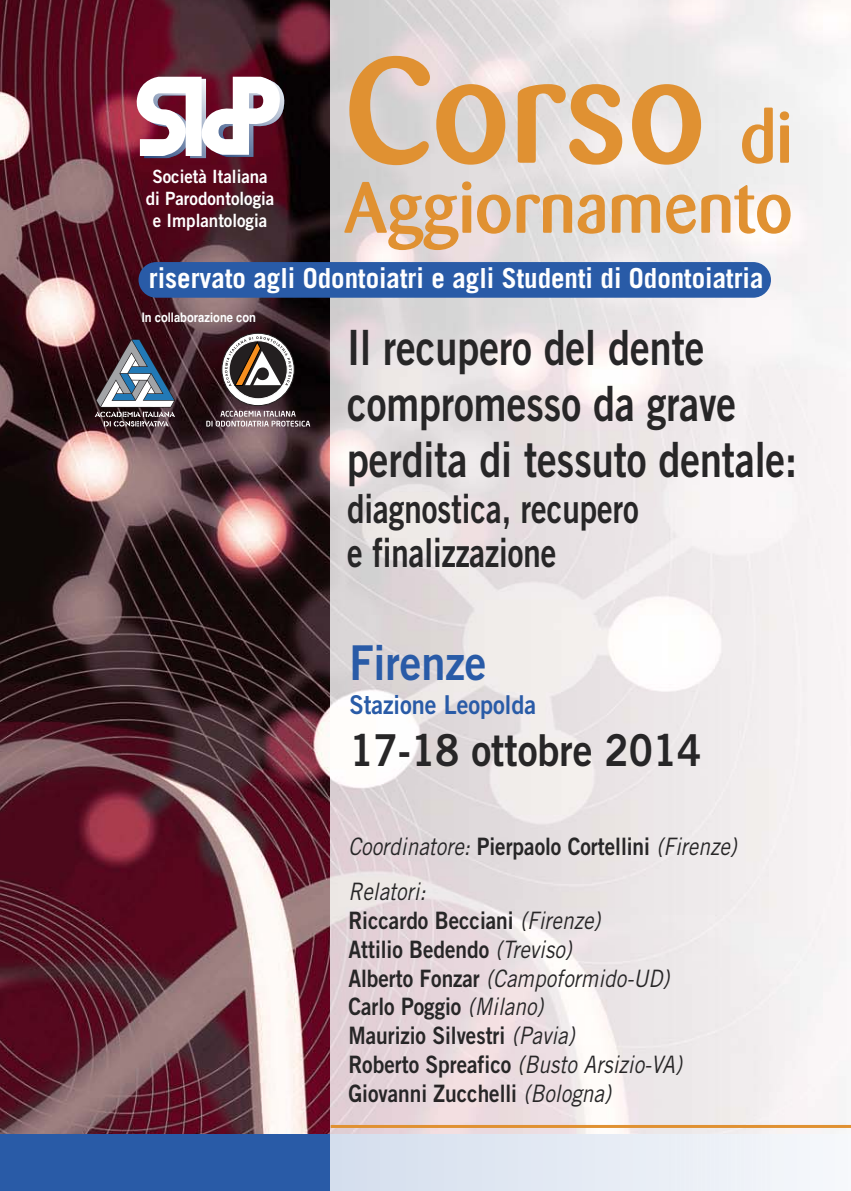
<style>
.page{position:relative;width:851px;height:1191px;background:#fff}
.page>*{position:absolute;margin:0;border:0;box-sizing:border-box;transform-origin:0 0}
.t1{font:500 148px "Barmeno";color:#e09132}
.t2{font:500 72px "Barmeno";color:#e09132}
.t3{font:48.6px/56px "Trade Gothic Bold Two";color:#272627;scale:.81 1}
.t4{font:48px "Trade Gothic Bold Two";color:#295ba7;scale:.9 1}
.t5{font:44px "Trade Gothic Bold Two";color:#272627;scale:.9 1}
.t6{font:40px/44px "Trade Gothic Bold Two";color:#272627;scale:.78 1}
.t7{font:700 27.6px "Trade Gothic";color:#fff}
.t8{font:26px "Trade Gothic Bold Two";color:#295ba7;scale:.9 1}
.t9{font:24px/28.8px "Trade Gothic Bold Two";color:#272627;scale:.87 1}
.t10{font:italic 24px/44.8px "Trade Gothic";color:#272627;scale:.87 1}
.t11{font:18.4px/22px "Trade Gothic Bold Two";color:#fff;text-align:center;scale:.93 1}
.t12{font:700 13.2px "Helvetica";color:#fff;scale:.85 1}
.s1{font-size:72px}
.s2{font-family:"Trade Gothic Bold Two";font-style:normal}
.s3{font-family:"Trade Gothic";font-style:italic}
</style>
<div class="page">
<img style="left:0;top:0;width:330px;height:1134px">
<div style="left:0;top:1134px;width:850px;height:57px;background:#295ba7"></div>
<img style="left:330px;top:0;width:520px;height:1191px">
<div style="left:138px;top:262px;width:632px;height:36px;background:#295ba7;border-radius:18px"></div>
<hr style="left:330px;top:1125px;width:520px;height:3px;background:#e09132">
<svg style="left:134px;top:77px;width:151px;height:81px"></svg>
<svg style="left:95px;top:339px;width:80px;height:88px;background:#615f6a"></svg>
<svg style="left:206px;top:411px;width:104px;height:15px;background:#7f6f73"></svg>
<div style="left:222px;top:333px;width:72px;height:72px;background:#fff;border-radius:50%"></div>
<div style="left:221px;top:333px;width:73px;height:73px;border:1px solid #231f20;border-radius:50%"></div>
<div style="left:229px;top:341px;width:58px;height:58px;background:#231f20;border-radius:50%"></div>
<svg style="left:225px;top:336px;width:66px;height:50px"></svg>
<h1 class="t1" style="left:344px;top:40px;width:449px">Corso <span class="s1">di</span></h1>
<h2 class="t2" style="left:344px;top:173px;width:450px">Aggiornamento</h2>
<p class="t7" style="left:149px;top:268px;width:616px">riservato agli Odontoiatri e agli Studenti di Odontoiatria</p>
<h3 class="t3" style="left:347px;top:324px;width:557px">Il recupero del dente compromesso da grave perdita di tessuto dentale:</h3>
<h3 class="t6" style="left:347px;top:490px;width:375px">diagnostica, recupero e finalizzazione</h3>
<p class="t11" style="left:146px;top:167px;width:140px">Società Italiana di Parodontologia e Implantologia</p>
<p class="t12" style="left:142px;top:309px;width:136px">In collaborazione con</p>
<h3 class="t4" style="left:349px;top:645px;width:153px">Firenze</h3>
<p class="t8" style="left:349px;top:695px;width:209px">Stazione Leopolda</p>
<h3 class="t5" style="left:349px;top:734px;width:392px">17-18 ottobre 2014</h3>
<p class="t10" style="left:348px;top:826px;width:453px">Coordinatore: <span class="s2">P i e r pa o l o Co rte l l i n i</span> (Firenze)<br>Relatori:</p>
<p class="t9" style="left:348px;top:908px;width:296px">Riccardo Becciani <span class="s3">(Firenze)<br></span>Attilio Bedendo <span class="s3">(Treviso)</span></p>
<p class="t10" style="left:348px;top:957px;width:375px"><span class="s2">A l be rto Fo n za r</span> (Campoformido-UD)</p>
<p class="t9" style="left:348px;top:994px;width:266px">Carlo Poggio <span class="s3">(Milano)<br></span>Maurizio Silvestri <span class="s3">(Pavia)</span></p>
<p class="t10" style="left:348px;top:1044px;width:390px"><span class="s2">R o b e rto S p re a f i c o</span> (Busto Arsizio-VA)</p>
<p class="t9" style="left:348px;top:1081px;width:308px">Giovanni Zucchelli <span class="s3">(Bologna)</span></p>
</div>
